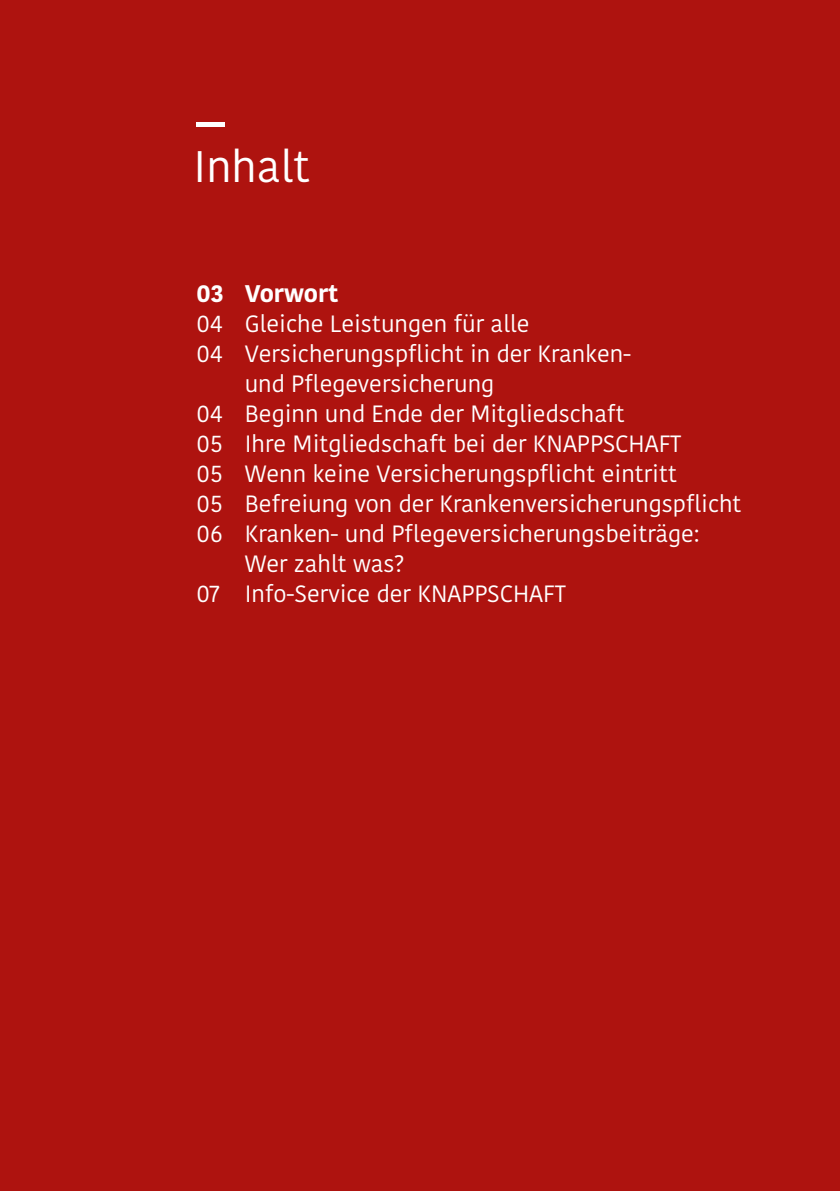
<style>
.page{position:relative;width:840px;height:1191px;background:#fff}
.page>*{position:absolute;margin:0;border:0;box-sizing:border-box;transform-origin:0 0}
._03_Texte_Headline_Kohinoor_Regular_22pt{font:44px "Kohinoor KBS";color:#fff}
.t1{font:700 24px "Kohinoor KBS";color:#fff}
.t2{font:23.6px/30px "Kohinoor KBS";color:#fff}
</style>
<div class="page">
<div style="left:0;top:0;width:839px;height:1191px;background:#ae130f"></div>
<hr style="left:196px;top:122px;width:29px;height:4px;background:#fff">
<h1 class="_03_Texte_Headline_Kohinoor_Regular_22pt" style="left:193px;top:139px;width:118px">Inhalt</h1>
<p class="t1" style="left:196px;top:278px;width:143px">03 Vorwort</p>
<p class="t2" style="left:196px;top:309px;width:334px">04 Gleiche Leistungen für alle</p>
<p class="t2" style="left:244px;top:339px;width:388px;text-indent:-48px">04 Versicherungspflicht in der Kranken&shy;und Pflegeversicherung</p>
<p class="t2" style="left:196px;top:399px;width:429px">04 Beginn und Ende der Mitgliedschaft</p>
<p class="t2" style="left:196px;top:429px;width:486px">05 Ihre Mitgliedschaft bei der KNAPPSCHAFT</p>
<p class="t2" style="left:196px;top:459px;width:481px">05 Wenn keine Versicherungspflicht eintritt</p>
<p class="t2" style="left:196px;top:489px;width:546px">05 Befreiung von der Krankenversicherungspflicht</p>
<p class="t2" style="left:244px;top:519px;width:456px;text-indent:-48px">06 Kranken- und Pflegeversicherungsbeiträge:<br>Wer zahlt was?</p>
<p class="t2" style="left:196px;top:579px;width:371px">07 Info-Service der KNAPPSCHAFT</p>
</div>
